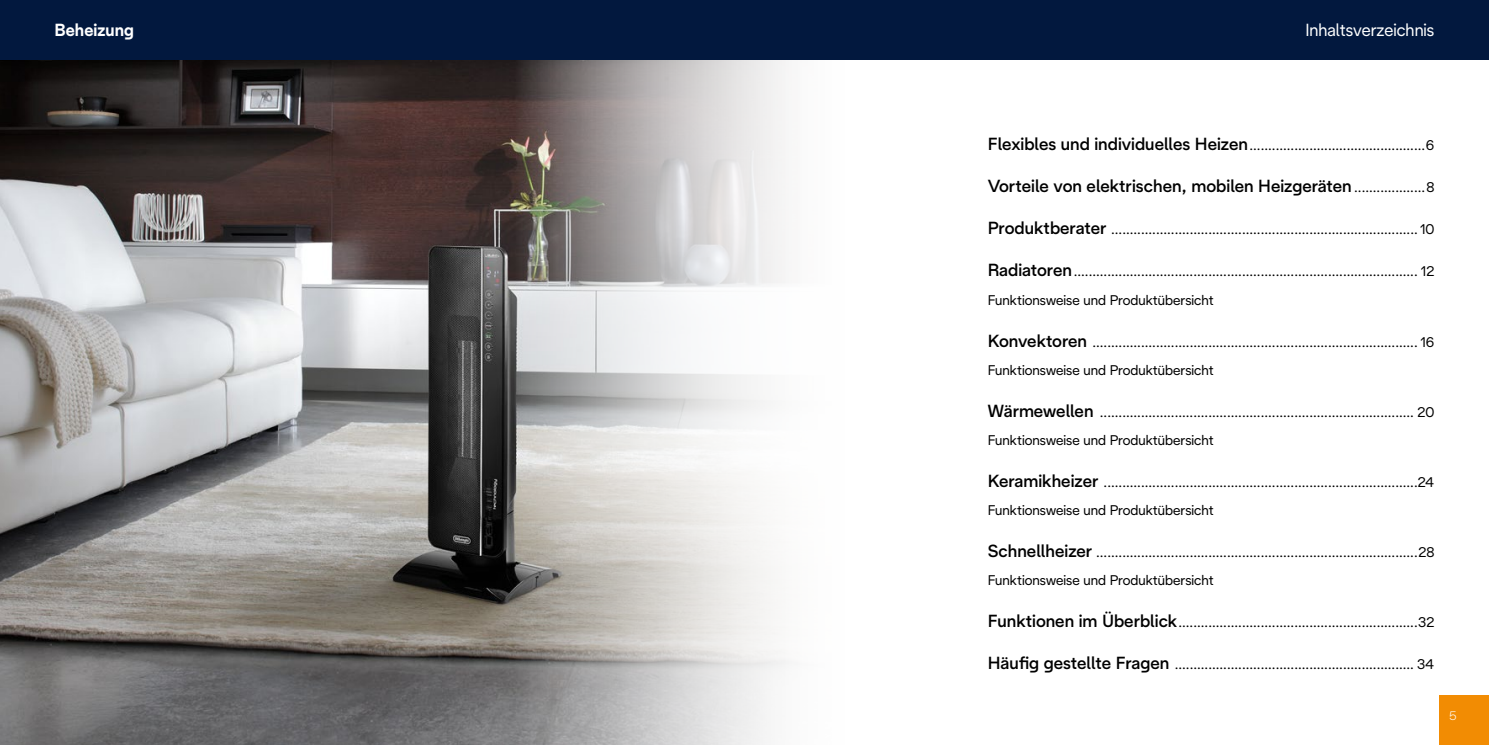
<style>
.page{position:relative;width:1489px;height:745px;background:#fff}
.page>*{position:absolute;margin:0;border:0;box-sizing:border-box;transform-origin:0 0}
.t1{font:500 17.5px "De Longhi Sans";color:#000}
.t2{font:17.5px "De Longhi Sans";color:#fff}
.t3{font:700 17.5px "De Longhi Sans";color:#fff}
.t4{font:14px/28px "De Longhi Sans";color:#000}
.t5{font:12.25px "Futura Std";color:#fff}
.s1{font-weight:500;font-size:17.5px}
.s2{font-weight:400;font-size:14px}
</style>
<div class="page">
<img style="left:0;top:60px;width:789px;height:684px">
<div style="left:0;top:0;width:1488px;height:60px;background:#02183e"></div>
<div style="left:1439px;top:694px;width:49px;height:50px;background:#f28c03"></div>
<p class="t3" style="left:55px;top:19px;width:81px">Beheizung</p>
<p class="t2" style="left:1305px;top:19px;width:131px">Inhaltsverzeichnis</p>
<p class="t4" style="left:987px;top:131px;width:448px"><span class="s1">Flexibles und individuelles Heizen</span>...............................................6</p>
<p class="t1" style="left:987px;top:175px;width:448px">Vorteile von elektrischen, mobilen Heizgeräten <span class="s2">...................8</span></p>
<p class="t4" style="left:987px;top:215px;width:448px"><span class="s1">Produktberater</span> .................................................................................. 10</p>
<p class="t4" style="left:987px;top:257px;width:448px"><span class="s1">Radiatoren</span>............................................................................................ 12<br>Funktionsweise und Produktübersicht</p>
<p class="t4" style="left:987px;top:327px;width:448px"><span class="s1">Konvektoren</span> ....................................................................................... 16<br>Funktionsweise und Produktübersicht</p>
<p class="t4" style="left:987px;top:397px;width:448px"><span class="s1">Wärmewellen</span> .................................................................................... 20<br>Funktionsweise und Produktübersicht</p>
<p class="t4" style="left:987px;top:467px;width:448px"><span class="s1">Keramikheizer</span> ....................................................................................24<br>Funktionsweise und Produktübersicht</p>
<p class="t4" style="left:987px;top:537px;width:448px"><span class="s1">Schnellheizer</span> ......................................................................................28<br>Funktionsweise und Produktübersicht</p>
<p class="t4" style="left:987px;top:607px;width:448px"><span class="s1">Funktionen im Überblick</span>................................................................32</p>
<p class="t4" style="left:987px;top:649px;width:448px"><span class="s1">Häufig gestellte Fragen</span> ................................................................ 34</p>
<p class="t5" style="left:1449px;top:707px;width:9px">5</p>
</div>
